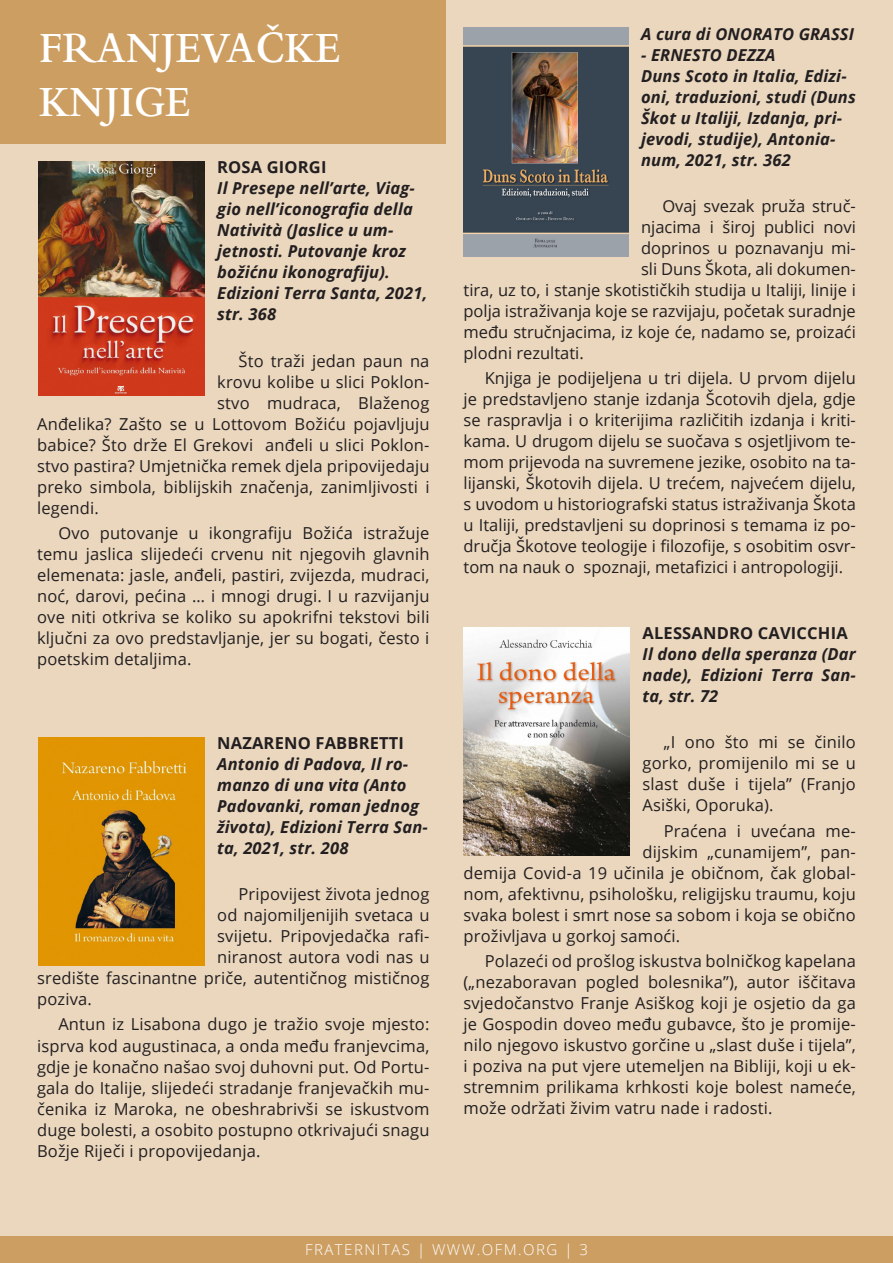
<style>
.page{position:relative;width:893px;height:1263px;background:#ead7be}
.page>*{position:absolute;margin:0;border:0;box-sizing:border-box;transform-origin:0 0}
.t1{font:600 45px/54px "Bembo Std";letter-spacing:.01em;color:#fff;scale:.93 1}
.Fraternitas_Next_Pag{font:16.5px/21px "Open Sans";letter-spacing:.01em;color:#231f20;text-align:justify}
.Fraternitas_Book_Tit{font:italic 700 16.5px/21px "Open Sans";letter-spacing:.01em;color:#231f20}
.Fraternitas_Next_Pag-2{font:italic 700 16.5px/21px "Open Sans";letter-spacing:.01em;color:#231f20;text-align:justify}
.Fraternitas_Book_Tit-2{font:700 16.5px "Open Sans";letter-spacing:.01em;color:#231f20}
.Fraternitas_Next_Pag-3{font:700 16.5px "Open Sans";letter-spacing:.01em;color:#231f20}
.t2{font:300 15px "Open Sans";letter-spacing:.1em;color:#fff}
.s1{font-family:"Minion Pro"}
</style>
<div class="page">
<div style="left:1px;top:1px;width:445px;height:143px;background:#cc9e61"></div>
<img style="left:463px;top:627px;width:167px;height:228px">
<img style="left:463px;top:28px;width:165px;height:228px">
<img style="left:38px;top:737px;width:166px;height:228px">
<img style="left:38px;top:162px;width:166px;height:233px">
<div style="left:0;top:1236px;width:893px;height:27px;background:#cc9e61"></div>
<p class="t1" style="left:39px;top:21px;width:325px">FRANJEVA<span class="s1">Č</span>KE<br>KNJIGE</p>
<p class="Fraternitas_Book_Tit-2" style="left:217px;top:156px;width:111px">ROSA GIORGI</p>
<p class="Fraternitas_Book_Tit" style="left:217px;top:177px;width:211px">Il Presepe nell’arte, Viag&shy;gio nell’iconografia della<br>Natività (Jaslice u um&shy;jetnosti. Putovanje kroz božićnu ikonografiju).<br>Edizioni Terra Santa, 2021, str. 368</p>
<p class="Fraternitas_Next_Pag" style="left:238px;top:350px;width:192px">Što traži jedan paun na</p>
<p class="Fraternitas_Next_Pag" style="left:217px;top:371px;width:214px">krovu kolibe u slici Poklon-</p>
<p class="Fraternitas_Next_Pag" style="left:217px;top:392px;width:214px">stvo mudraca, Blaženog</p>
<p class="Fraternitas_Next_Pag" style="left:37px;top:413px;width:394px">Anđelika? Zašto se u Lottovom Božiću pojavljuju</p>
<p class="Fraternitas_Next_Pag" style="left:37px;top:434px;width:394px">babice? Što drže El Grekovi anđeli u slici Poklon-</p>
<p class="Fraternitas_Next_Pag" style="left:37px;top:455px;width:394px">stvo pastira? Umjetnička remek djela pripovijedaju</p>
<p class="Fraternitas_Next_Pag" style="left:37px;top:476px;width:394px">preko simbola, biblijskih značenja, zanimljivosti i</p>
<p class="Fraternitas_Next_Pag" style="left:37px;top:497px;width:63px">legendi.</p>
<p class="Fraternitas_Next_Pag" style="left:37px;top:522px;width:394px;text-indent:21px">Ovo putovanje u ikongrafiju Božića istražuje temu jaslica slijedeći crvenu nit njegovih glavnih elemenata: jasle, anđeli, pastiri, zvijezda, mudraci, noć, darovi, pećina … i mnogi drugi. I u razvijanju ove niti otkriva se koliko su apokrifni tekstovi bili ključni za ovo predstavljanje, jer su bogati, često i poetskim detaljima.</p>
<p class="Fraternitas_Book_Tit-2" style="left:217px;top:731px;width:188px">NAZARENO FABBRETTI</p>
<p class="Fraternitas_Book_Tit" style="left:217px;top:753px;width:212px">Antonio di Padova, Il ro&shy;manzo di una vita (Anto<br>Padovanki, roman jednog života), Edizioni Terra San&shy;ta, 2021, str. 208</p>
<p class="Fraternitas_Next_Pag" style="left:238px;top:883px;width:192px">Pripovijest života jednog</p>
<p class="Fraternitas_Next_Pag" style="left:217px;top:904px;width:214px">od najomiljenijih svetaca u</p>
<p class="Fraternitas_Next_Pag" style="left:217px;top:925px;width:214px">svijetu. Pripovjedačka rafi-</p>
<p class="Fraternitas_Next_Pag" style="left:217px;top:946px;width:214px">niranost autora vodi nas u</p>
<p class="Fraternitas_Next_Pag" style="left:37px;top:967px;width:394px">središte fascinantne priče, autentičnog mističnog</p>
<p class="Fraternitas_Next_Pag" style="left:37px;top:988px;width:56px">poziva.</p>
<p class="Fraternitas_Next_Pag" style="left:37px;top:1013px;width:394px;text-indent:21px">Antun iz Lisabona dugo je tražio svoje mjesto: isprva kod augustinaca, a onda među franjevcima, gdje je konačno našao svoj duhovni put. Od Portu&shy;gala do Italije, slijedeći stradanje franjevačkih mu&shy;čenika iz Maroka, ne obeshrabrivši se iskustvom duge bolesti, a osobito postupno otkrivajući snagu Božje Riječi i propovijedanja.</p>
<p class="Fraternitas_Book_Tit" style="left:641px;top:23px;width:215px">A cura di ONORATO GRASSI</p>
<p class="Fraternitas_Book_Tit" style="left:641px;top:44px;width:136px">- ERNESTO DEZZA</p>
<p class="Fraternitas_Book_Tit" style="left:641px;top:65px;width:216px">Duns Scoto in Italia, Edizi&shy;oni, traduzioni, studi (Duns<br>Škot u Italiji, Izdanja, pri&shy;jevodi, studije), Antonia&shy;num, 2021, str. 362</p>
<p class="Fraternitas_Next_Pag" style="left:662px;top:195px;width:195px">Ovaj svezak pruža struč-</p>
<p class="Fraternitas_Next_Pag" style="left:641px;top:216px;width:216px">njacima i široj publici novi</p>
<p class="Fraternitas_Next_Pag" style="left:641px;top:237px;width:216px">doprinos u poznavanju mi-</p>
<p class="Fraternitas_Next_Pag" style="left:641px;top:258px;width:216px">sli Duns Škota, ali dokumen-</p>
<p class="Fraternitas_Next_Pag" style="left:463px;top:279px;width:394px">tira, uz to, i stanje skotističkih studija u Italiji, linije i</p>
<p class="Fraternitas_Next_Pag" style="left:463px;top:300px;width:394px">polja istraživanja koje se razvijaju, početak suradnje</p>
<p class="Fraternitas_Next_Pag" style="left:463px;top:321px;width:394px">među stručnjacima, iz koje će, nadamo se, proizaći</p>
<p class="Fraternitas_Next_Pag" style="left:463px;top:342px;width:122px">plodni rezultati.</p>
<p class="Fraternitas_Next_Pag" style="left:463px;top:367px;width:394px;text-indent:21px">Knjiga je podijeljena u tri dijela. U prvom dijelu je predstavljeno stanje izdanja Šcotovih djela, gdje se raspravlja i o kriterijima različitih izdanja i kriti&shy;kama. U drugom dijelu se suočava s osjetljivom te&shy;mom prijevoda na suvremene jezike, osobito na ta&shy;lijanski, Škotovih dijela. U trećem, najvećem dijelu, s uvodom u historiografski status istraživanja Škota u Italiji, predstavljeni su doprinosi s temama iz po&shy;dručja Škotove teologije i filozofije, s osobitim osvr&shy;tom na nauk o spoznaji, metafizici i antropologiji.</p>
<p class="Fraternitas_Next_Pag-3" style="left:643px;top:621px;width:207px">ALESSANDRO CAVICCHIA</p>
<p class="Fraternitas_Next_Pag-2" style="left:643px;top:643px;width:215px">Il dono della speranza (Dar nade), Edizioni Terra San&shy;ta, str. 72</p>
<p class="Fraternitas_Next_Pag" style="left:643px;top:731px;width:215px;text-indent:21px">„I ono što mi se činilo gorko, promijenilo mi se u slast duše i tijela” (Franjo Asiški, Oporuka).</p>
<p class="Fraternitas_Next_Pag" style="left:664px;top:820px;width:194px">Praćena i uvećana me-</p>
<p class="Fraternitas_Next_Pag" style="left:643px;top:841px;width:215px">dijskim „cunamijem”, pan-</p>
<p class="Fraternitas_Next_Pag" style="left:463px;top:862px;width:394px">demija Covid-a 19 učinila je običnom, čak global-</p>
<p class="Fraternitas_Next_Pag" style="left:463px;top:883px;width:394px">nom, afektivnu, psihološku, religijsku traumu, koju</p>
<p class="Fraternitas_Next_Pag" style="left:463px;top:904px;width:394px">svaka bolest i smrt nose sa sobom i koja se obično</p>
<p class="Fraternitas_Next_Pag" style="left:463px;top:925px;width:218px">proživljava u gorkoj samoći.</p>
<p class="Fraternitas_Next_Pag" style="left:463px;top:950px;width:394px;text-indent:21px">Polazeći od prošlog iskustva bolničkog kapelana („nezaboravan pogled bolesnika”), autor iščitava svjedočanstvo Franje Asiškog koji je osjetio da ga je Gospodin doveo među gubavce, što je promije&shy;nilo njegovo iskustvo gorčine u „slast duše i tijela”, i poziva na put vjere utemeljen na Bibliji, koji u ek&shy;stremnim prilikama krhkosti koje bolest nameće, može održati živim vatru nade i radosti.</p>
<p class="t2" style="left:305px;top:1240px;width:284px">FRATERNITAS | WWW.OFM.ORG | 3</p>
</div>
